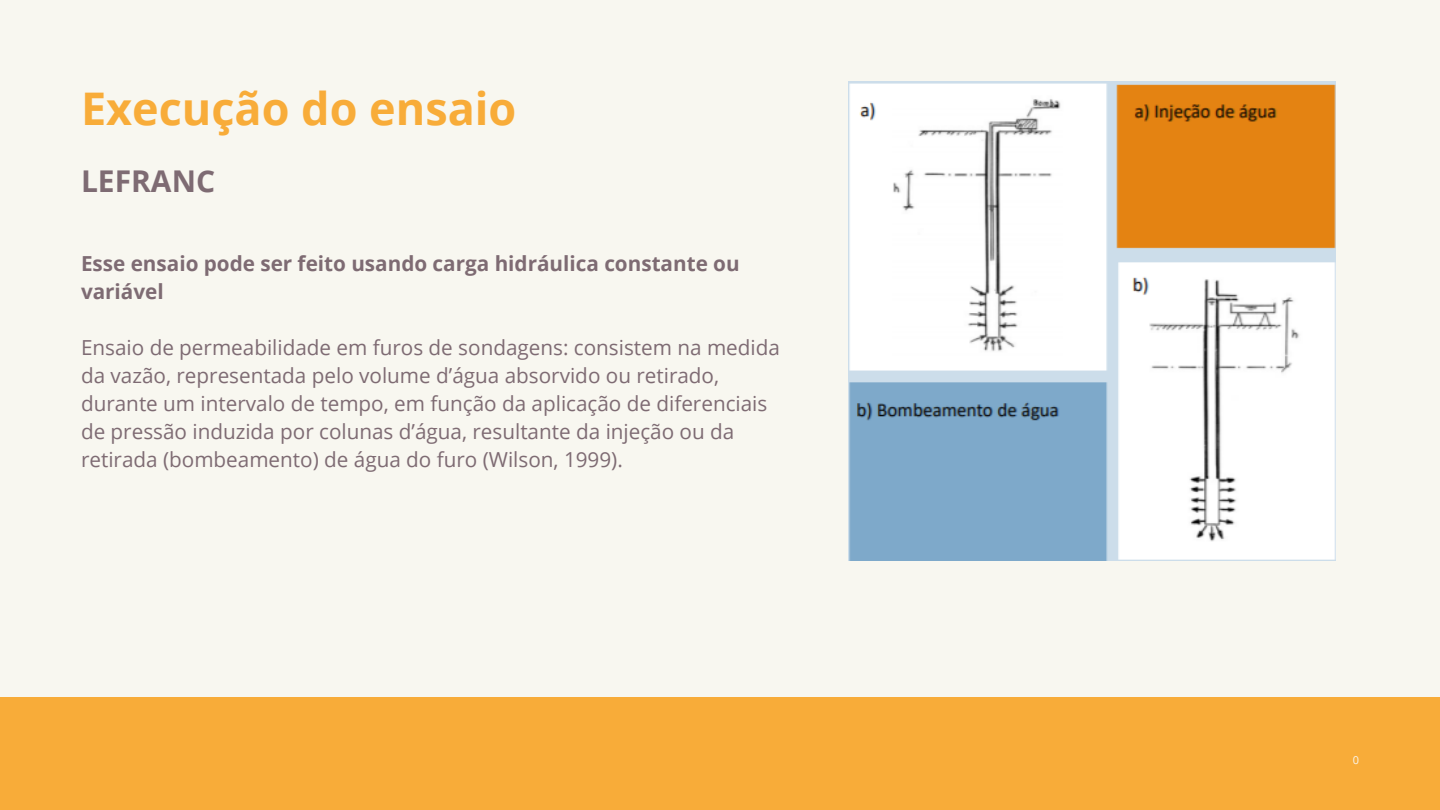
<style>
.page{position:relative;width:1440px;height:810px;background:#f8f7f0}
.page>*{position:absolute;margin:0;border:0;box-sizing:border-box;transform-origin:0 0}
.t1{font:700 45px "Open Sans";color:#f8ac39}
.t2{font:700 30px "Open Sans";color:#7e6b73}
.t3{font:20.7px/28px "Open Sans";color:#7e6b73}
.t4{font:700 20.7px/28px "Open Sans";color:#7e6b73}
.t5{font:11px "Open Sans";color:#f8f7f0}
</style>
<div class="page">
<div style="left:0;top:698px;width:1440px;height:112px;background:#f8ac39"></div>
<img style="left:849px;top:81px;width:487px;height:479px">
<h1 class="t1" style="left:81px;top:77px;width:437px">Execução do ensaio</h1>
<h2 class="t2" style="left:81px;top:160px;width:136px">LEFRANC</h2>
<p class="t4" style="left:81px;top:249px;width:660px">Esse ensaio pode ser feito usando carga hidráulica constante ou variável</p>
<p class="t3" style="left:81px;top:333px;width:700px">Ensaio de permeabilidade em furos de sondagens: consistem na medida da vazão, representada pelo volume d’água absorvido ou retirado, durante um intervalo de tempo, em função da aplicação de diferenciais de pressão induzida por colunas d’água, resultante da injeção ou da retirada (bombeamento) de água do furo (Wilson, 1999).</p>
<p class="t5" style="left:1353px;top:752px;width:8px">0</p>
</div>
